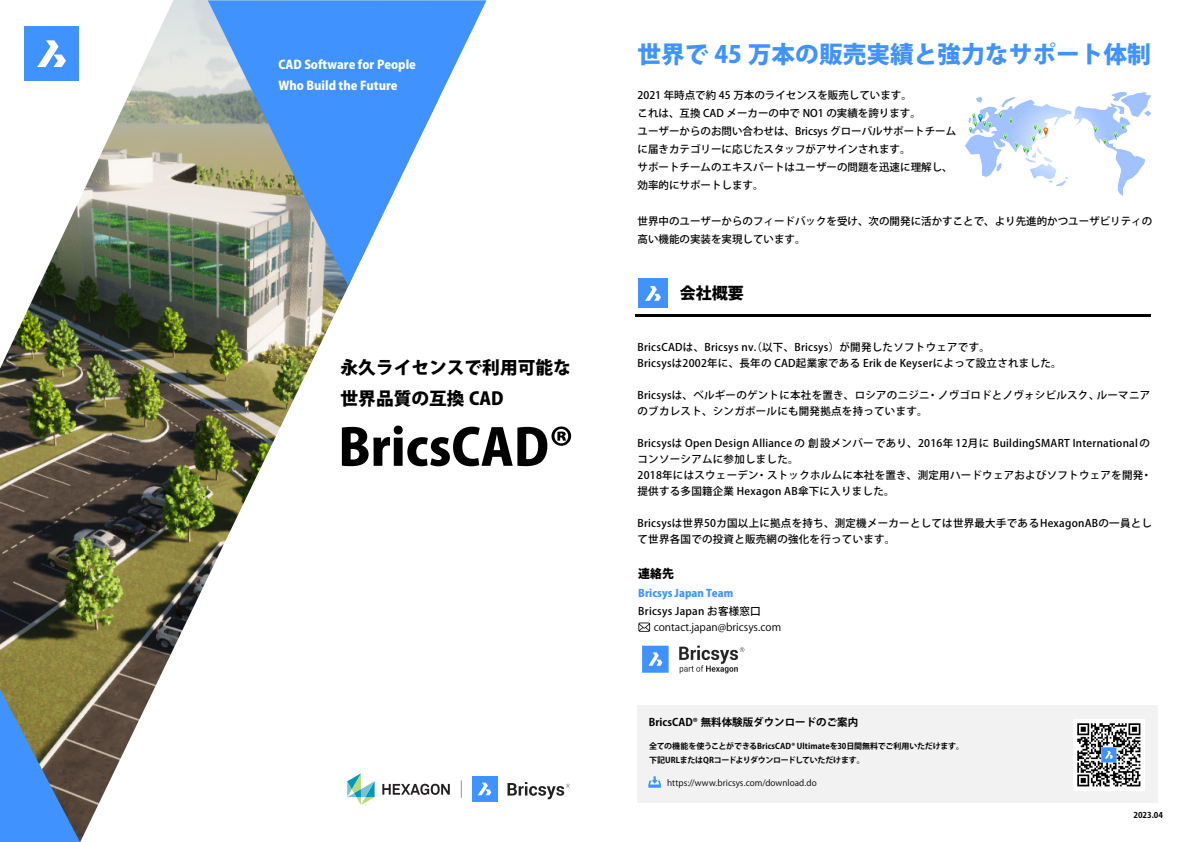
<style>
.page{position:relative;width:1191px;height:842px;background:#fff}
.page>*{position:absolute;margin:0;border:0;box-sizing:border-box;transform-origin:0 0}
.t1{font:800 50px "Koz Go Pr 6 N";color:#000}
.t2{font:800 23.7px "Koz Go Pr 6 N";color:#4093ff}
.t3{font:800 17.7px/31px "Koz Go Pr 6 N";color:#000}
.t4{font:800 16px "Koz Go Pr 6 N";color:#000}
.t5{font:800 12px/21px "Koz Go Pr 6 N";color:#fff}
.t6{font:800 12px "Koz Go Pr 6 N";color:#000}
.t7{font:500 10.5px/16px "Koz Go Pr 6 N";letter-spacing:.025em;color:#000}
.t8{font:500 10.5px/18px "Koz Go Pr 6 N";color:#000}
.t9{font:10.5px "Koz Go Pr 6 N";color:#000}
.t10{font:700 10.5px "Koz Go Pr 6 N";color:#000}
.t11{font:800 10.5px "Koz Go Pr 6 N";color:#4093ff}
.t12{font:8.5px "Hira Kaku Std W8";letter-spacing:.01em;color:#000}
.t13{font:700 8px/14px "Koz Go Pr 6 N";letter-spacing:-.02em;color:#000}
</style>
<div class="page">
<img style="left:0;top:0;width:462px;height:841px">
<svg style="left:208px;top:0;width:278px;height:286px;fill:#4093ff"></svg>
<svg style="left:0;top:689px;width:80px;height:153px;background:#5c80a1"></svg>
<svg style="left:507px;top:782px;width:63px;height:17px"></svg>
<div style="left:472px;top:776px;width:25px;height:26px;background:#4093ff"></div>
<svg style="left:478px;top:783px;width:13px;height:12px"></svg>
<div style="left:24px;top:27px;width:55px;height:54px;background:#4093ff"></div>
<svg style="left:37px;top:40px;width:29px;height:27px"></svg>
<svg style="left:461px;top:781px;width:1px;height:16px"></svg>
<svg style="left:382px;top:784px;width:68px;height:11px"></svg>
<svg style="left:347px;top:773px;width:27px;height:32px"></svg>
<img style="left:642px;top:645px;width:103px;height:29px">
<img style="left:965px;top:93px;width:185px;height:103px">
<hr style="left:635px;top:314px;width:516px;height:2px;background:#000">
<div style="left:637px;top:705px;width:520px;height:98px;background:#f2f2f2"></div>
<div style="left:1073px;top:719px;width:71px;height:72px;background:#fff"></div>
<svg style="left:648px;top:776px;width:13px;height:12px"></svg>
<div style="left:638px;top:278px;width:30px;height:30px;background:#4093ff"></div>
<svg style="left:645px;top:286px;width:16px;height:15px"></svg>
<svg style="left:638px;top:622px;width:12px;height:10px"></svg>
<img style="left:1077px;top:723px;width:64px;height:64px">
<p class="t5" style="left:278px;top:55px;width:139px">CAD Software for People<br>Who Build the Future</p>
<h3 class="t3" style="left:340px;top:352px;width:232px">永久ライセンスで利用可能な世界品質の互換 CAD</h3>
<h1 class="t1" style="left:338px;top:419px;width:237px">BricsCAD®</h1>
<h2 class="t2" style="left:637px;top:41px;width:515px">世界で 45 万本の販売実績と強力なサポート体制</h2>
<p class="t8" style="left:637px;top:87px;width:320px">2021 年時点で約 45 万本のライセンスを販売しています。<br>これは、互換 CAD メーカーの中で NO1 の実績を誇ります。<br>ユーザーからのお問い合わせは、Bricsys グローバルサポートチームに届きカテゴリーに応じたスタッフがアサインされます。<br>サポートチームのエキスパートはユーザーの問題を迅速に理解し、効率的にサポートします。</p>
<p class="t8" style="left:637px;top:213px;width:516px">世界中のユーザーからのフィードバックを受け、次の開発に活かすことで、より先進的かつユーザビリティの高い機能の実装を実現しています。</p>
<h3 class="t4" style="left:679px;top:284px;width:65px">会社概要</h3>
<p class="t7" style="left:637px;top:339px;width:425px">BricsCADは、Bricsys nv（. 以下、Bricsys）が開発したソフトウェアです。<br>Bricsysは2002年に、長年の CAD起業家である Erik de Keyserによって設立されました。</p>
<p class="t7" style="left:637px;top:387px;width:514px">Bricsysは、ベルギーのゲントに本社を置き、ロシアのニジニ・ノヴゴロドとノヴォシビルスク、ルーマニアのブカレスト、シンガポールにも開発拠点を持っています。</p>
<p class="t7" style="left:637px;top:435px;width:515px">Bricsysは Open Design Alliance の創設メンバーであり、2016年 12月に BuildingSMART Internationalのコンソーシアムに参加しました。<br>2018年にはスウェーデン・ストックホルムに本社を置き、測定用ハードウェアおよびソフトウェアを開発・提供する多国籍企業 Hexagon AB傘下に入りました。</p>
<p class="t7" style="left:637px;top:515px;width:516px">Bricsysは世界50カ国以上に拠点を持ち、測定機メーカーとしては世界最大手であるHexagonABの一員として世界各国での投資と販売網の強化を行っています。</p>
<p class="t6" style="left:638px;top:567px;width:37px">連絡先</p>
<p class="t11" style="left:638px;top:587px;width:96px">Bricsys Japan Team</p>
<p class="t7" style="left:638px;top:603px;width:124px">Bricsys Japan お客様窓口</p>
<p class="t9" style="left:638px;top:621px;width:144px">　 contact.japan@bricsys.com</p>
<p class="t10" style="left:649px;top:716px;width:211px">BricsCAD® 無料体験版ダウンロードのご案内</p>
<p class="t13" style="left:649px;top:739px;width:317px">全ての機能を使うことができるBricsCAD® Ultimateを30日間無料でご利用いただけます。下記URLまたはQRコードよりダウンロードしていただけます。</p>
<p class="t12" style="left:667px;top:778px;width:151px">https://www.bricsys.com/download.do</p>
<p class="t13" style="left:1133px;top:808px;width:31px">2023.04</p>
</div>
